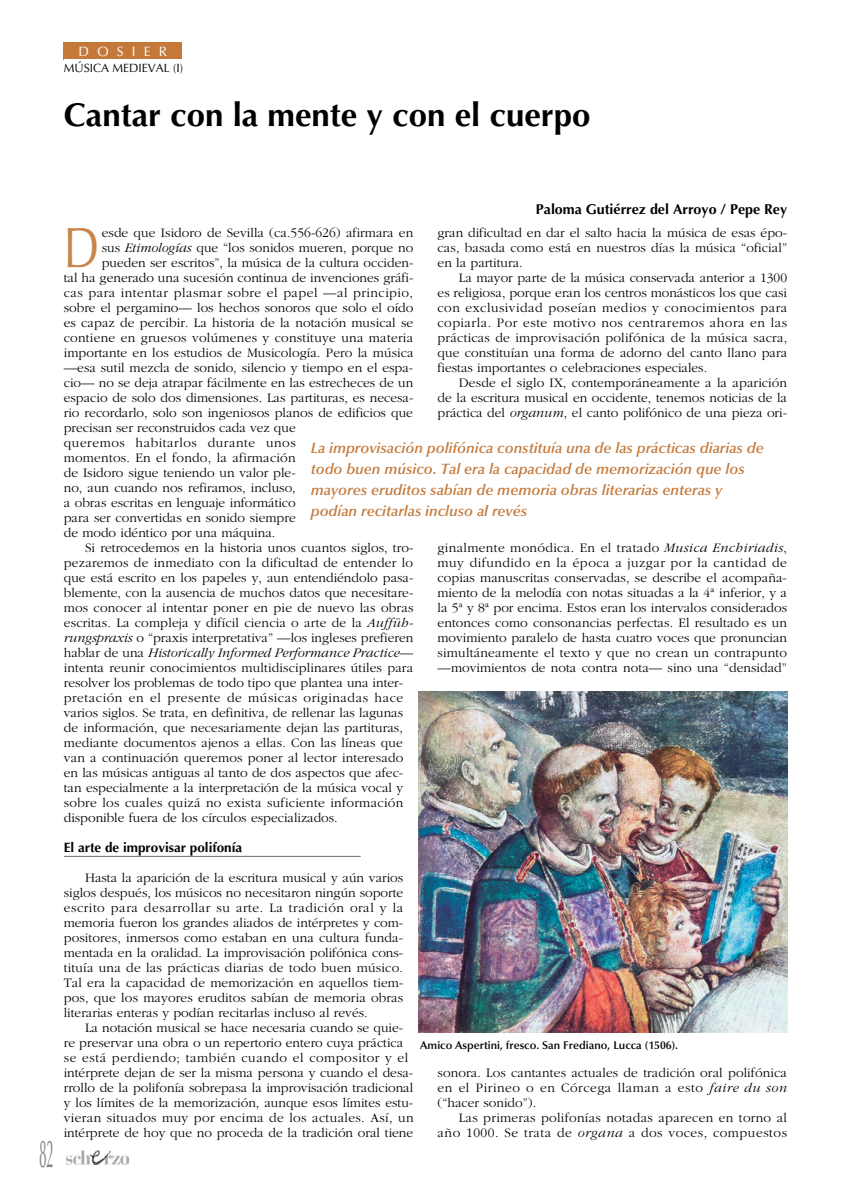
<style>
.page{position:relative;width:851px;height:1191px;background:#fff}
.page>*{position:absolute;margin:0;border:0;box-sizing:border-box;transform-origin:0 0}
.t1{font:56.85px "Optima LT Std";color:#c9844a;scale:.8 1}
.t2{font:39px "Optima LT Std";color:#808285;scale:.35 1}
.t3{font:700 33px "Optima LT Std";color:#000}
.t4{font:italic 600 15px/21px "Optima LT Std";color:#c4793b}
.t5{font:700 14.25px "Optima LT Std";color:#000}
.t6{font:300 13.5px/15px "ITC Garamond Std";color:#000;text-align:justify}
.t7{font:300 13.5px/15px "ITC Garamond Std";letter-spacing:.025em;color:#000;text-align:right}
.t8{font:300 13.5px "ITC Garamond Std";letter-spacing:.02em;color:#000}
.t9{font:300 13.5px "ITC Garamond Std";letter-spacing:.04em;color:#000}
.t10{font:italic 300 13.5px "ITC Garamond Std";color:#000}
.t11{font:300 13.5px "ITC Garamond Std";letter-spacing:.035em;color:#000}
.t12{font:700 13.5px "Optima LT Std";color:#000}
.t13{font:13.5px "Optima LT Std";letter-spacing:.61em;color:#fff}
.t14{font:12px "Optima LT Std";color:#000}
.t15{font:600 11.25px "Optima LT Std";color:#000}
.s1{font-style:italic}
.s2{font-style:normal}
</style>
<div class="page">
<div style="left:64px;top:43px;width:118px;height:17px;background:#c4793b"></div>
<img style="left:66px;top:1150px;width:63px;height:14px">
<hr style="left:64px;top:856px;width:296px;height:1px;background:#6d6e71">
<img style="left:418px;top:691px;width:369px;height:342px">
<p class="t13" style="left:79px;top:46px;width:90px">DOSIER</p>
<p class="t14" style="left:64px;top:63px;width:121px">MÚSICA MEDIEVAL (I)</p>
<h3 class="t3" style="left:64px;top:102px;width:528px">Cantar con la mente y con el cuerpo</h3>
<h2 class="t2" style="left:39px;top:1137px;width:45px">82</h2>
<p class="t5" style="left:536px;top:203px;width:253px">Paloma Gutiérrez del Arroyo / Pepe Rey</p>
<h1 class="t1" style="left:64px;top:225px;width:46px">D</h1>
<p class="t6" style="left:102px;top:226px;width:313px">esde que Isidoro de Sevilla (ca.556-626) afirmara en</p>
<p class="t6" style="left:437px;top:226px;width:351px">gran dificultad en dar el salto hacia la música de esas épo&shy;cas, basada como está en nuestros días la música “oficial” en la partitura.</p>
<p class="t6" style="left:437px;top:271px;width:351px;text-indent:21px">La mayor parte de la música conservada anterior a 1300 es religiosa, porque eran los centros monásticos los que casi con exclusividad poseían medios y conocimientos para copiarla. Por este motivo nos centraremos ahora en las prácticas de improvisación polifónica de la música sacra, que constituían una forma de adorno del canto llano para fiestas importantes o celebraciones especiales.</p>
<p class="t6" style="left:437px;top:376px;width:351px;text-indent:21px">Desde el siglo IX, contemporáneamente a la aparición de la escritura musical en occidente, tenemos noticias de la práctica del <span class="s1">organum</span>, el canto polifónico de una pieza ori-</p>
<p class="t6" style="left:102px;top:241px;width:313px">sus <span class="s1">Etimologías</span> que “los sonidos mueren, porque no</p>
<p class="t6" style="left:102px;top:256px;width:313px">pueden ser escritos”, la música de la cultura occiden-</p>
<p class="t6" style="left:64px;top:271px;width:351px">tal ha generado una sucesión continua de invenciones gráfi-</p>
<p class="t11" style="left:64px;top:288px;width:351px">cas para intentar plasmar sobre el papel —al principio,</p>
<p class="t6" style="left:64px;top:301px;width:351px">sobre el pergamino— los hechos sonoros que solo el oído</p>
<p class="t6" style="left:64px;top:316px;width:351px">es capaz de percibir. La historia de la notación musical se</p>
<p class="t8" style="left:64px;top:333px;width:351px">contiene en gruesos volúmenes y constituye una materia</p>
<p class="t6" style="left:64px;top:346px;width:351px">importante en los estudios de Musicología. Pero la música</p>
<p class="t6" style="left:64px;top:361px;width:351px">—esa sutil mezcla de sonido, silencio y tiempo en el espa-</p>
<p class="t6" style="left:64px;top:376px;width:351px">cio— no se deja atrapar fácilmente en las estrecheces de un</p>
<p class="t6" style="left:64px;top:391px;width:351px">espacio de solo dos dimensiones. Las partituras, es necesa-</p>
<p class="t6" style="left:64px;top:406px;width:351px">rio recordarlo, solo son ingeniosos planos de edificios que</p>
<p class="t6" style="left:64px;top:421px;width:233px">precisan ser reconstruidos cada vez que</p>
<p class="t9" style="left:64px;top:438px;width:233px">queremos habitarlos durante unos</p>
<p class="t8" style="left:64px;top:453px;width:233px">momentos. En el fondo, la afirmación</p>
<p class="t6" style="left:64px;top:466px;width:233px">de Isidoro sigue teniendo un valor ple-</p>
<p class="t6" style="left:64px;top:481px;width:233px">no, aun cuando nos refiramos, incluso,</p>
<p class="t6" style="left:64px;top:496px;width:233px">a obras escritas en lenguaje informático</p>
<p class="t6" style="left:64px;top:511px;width:233px">para ser convertidas en sonido siempre</p>
<p class="t6" style="left:64px;top:526px;width:213px">de modo idéntico por una máquina.</p>
<p class="t6" style="left:85px;top:541px;width:330px">Si retrocedemos en la historia unos cuantos siglos, tro-</p>
<p class="t8" style="left:64px;top:558px;width:351px">pezaremos de inmediato con la dificultad de entender lo</p>
<p class="t6" style="left:64px;top:571px;width:351px">que está escrito en los papeles y, aun entendiéndolo pasa-</p>
<p class="t6" style="left:64px;top:586px;width:351px">blemente, con la ausencia de muchos datos que necesitare-</p>
<p class="t6" style="left:64px;top:601px;width:351px">mos conocer al intentar poner en pie de nuevo las obras</p>
<p class="t6" style="left:64px;top:616px;width:350px">escritas. La compleja y difícil ciencia o arte de la <span class="s1">Auffüh-</span></p>
<p class="t6" style="left:64px;top:631px;width:351px"><span class="s1">rungspraxis</span> o “praxis interpretativa” —los ingleses prefieren</p>
<p class="t10" style="left:64px;top:648px;width:351px"><span class="s2">hablar de una</span> Historically Informed Performance Practice<span class="s2">—</span></p>
<p class="t6" style="left:64px;top:661px;width:351px">intenta reunir conocimientos multidisciplinares útiles para</p>
<p class="t6" style="left:64px;top:676px;width:341px">resolver los problemas de todo tipo que plantea una inter-</p>
<p class="t9" style="left:64px;top:693px;width:341px">pretación en el presente de músicas originadas hace</p>
<p class="t6" style="left:64px;top:706px;width:341px">varios siglos. Se trata, en definitiva, de rellenar las lagunas</p>
<p class="t6" style="left:64px;top:721px;width:340px">de información, que necesariamente dejan las partituras,</p>
<p class="t6" style="left:64px;top:736px;width:340px">mediante documentos ajenos a ellas. Con las líneas que</p>
<p class="t6" style="left:64px;top:751px;width:341px">van a continuación queremos poner al lector interesado</p>
<p class="t6" style="left:64px;top:766px;width:341px">en las músicas antiguas al tanto de dos aspectos que afec-</p>
<p class="t6" style="left:64px;top:781px;width:341px">tan especialmente a la interpretación de la música vocal y</p>
<p class="t7" style="left:64px;top:796px;width:341px">sobre los cuales quizá no exista suficiente información</p>
<p class="t6" style="left:64px;top:811px;width:275px">disponible fuera de los círculos especializados.</p>
<p class="t12" style="left:64px;top:842px;width:180px">El arte de improvisar polifonía</p>
<p class="t6" style="left:64px;top:871px;width:341px;text-indent:21px">Hasta la aparición de la escritura musical y aún varios siglos después, los músicos no necesitaron ningún soporte escrito para desarrollar su arte. La tradición oral y la memoria fueron los grandes aliados de intérpretes y com&shy;positores, inmersos como estaban en una cultura funda&shy;mentada en la oralidad. La improvisación polifónica cons&shy;tituía una de las prácticas diarias de todo buen músico.<br>Tal era la capacidad de memorización en aquellos tiem&shy;pos, que los mayores eruditos sabían de memoria obras literarias enteras y podían recitarlas incluso al revés.</p>
<p class="t6" style="left:64px;top:1021px;width:351px;text-align:left;text-indent:21px">La notación musical se hace necesaria cuando se quie&shy;re preservar una obra o un repertorio entero cuya práctica se está perdiendo; también cuando el compositor y el intérprete dejan de ser la misma persona y cuando el desa&shy;rrollo de la polifonía sobrepasa la improvisación tradicional y los límites de la memorización, aunque esos límites estu&shy;vieran situados muy por encima de los actuales. Así, un intérprete de hoy que no proceda de la tradición oral tiene</p>
<p class="t4" style="left:311px;top:439px;width:454px">La improvisación polifónica constituía una de las prácticas diarias de todo buen músico. Tal era la capacidad de memorización que los mayores eruditos sabían de memoria obras literarias enteras y podían recitarlas incluso al revés</p>
<p class="t6" style="left:437px;top:541px;width:351px">ginalmente monódica. En el tratado <span class="s1">Musica Enchiriadis</span>, muy difundido en la época a juzgar por la cantidad de copias manuscritas conservadas, se describe el acompaña&shy;miento de la melodía con notas situadas a la 4ª inferior, y a la 5ª y 8ª por encima. Estos eran los intervalos considerados entonces como consonancias perfectas. El resultado es un movimiento paralelo de hasta cuatro voces que pronuncian simultáneamente el texto y que no crean un contrapunto —movimientos de nota contra nota— sino una “densidad”</p>
<p class="t15" style="left:420px;top:1041px;width:259px">Amico Aspertini, fresco. San Frediano, Lucca (1506).</p>
<p class="t6" style="left:437px;top:1066px;width:351px">sonora. Los cantantes actuales de tradición oral polifónica en el Pirineo o en Córcega llaman a esto <span class="s1">faire du son </span>(“hacer sonido”).</p>
<p class="t7" style="left:437px;top:1111px;width:351px">Las primeras polifonías notadas aparecen en torno al año 1000. Se trata de <span class="s1">organa</span> a dos voces, compuestos</p>
</div>
